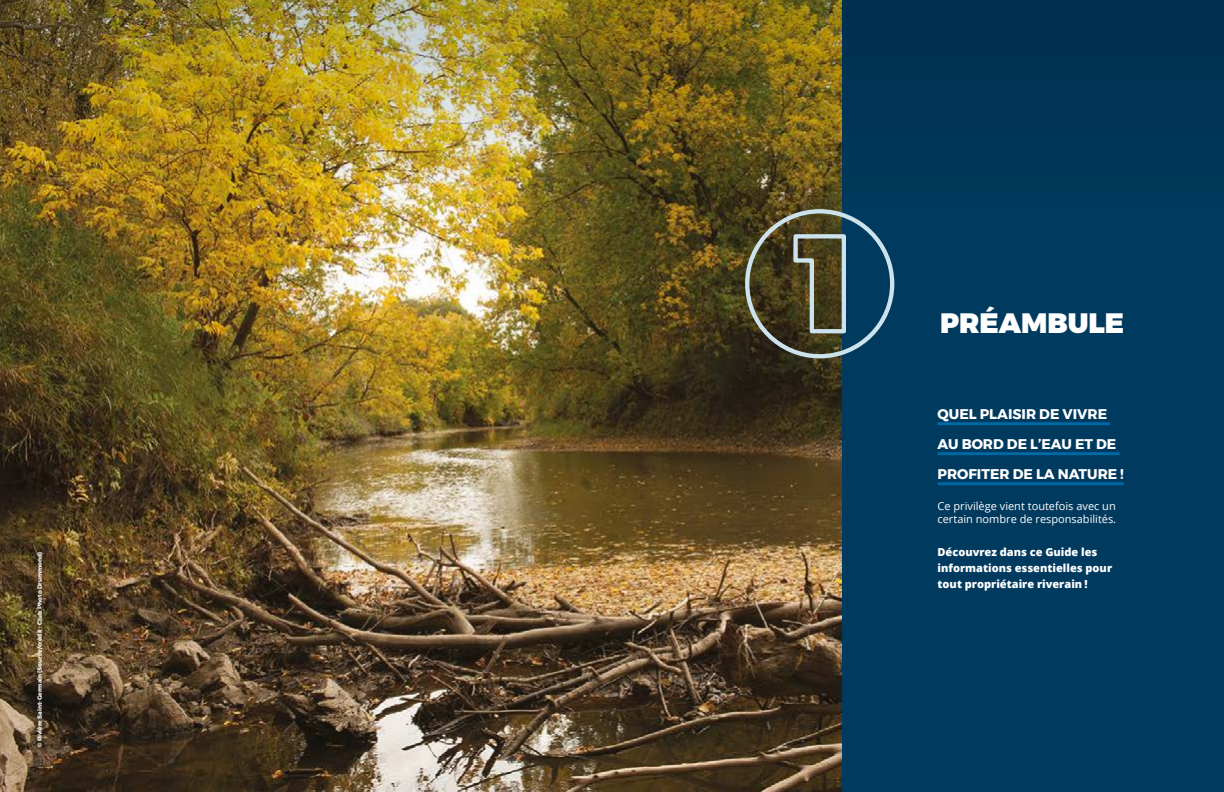
<style>
.page{position:relative;width:1224px;height:792px;background:#fff}
.page>*{position:absolute;margin:0;border:0;box-sizing:border-box;transform-origin:0 0}
.t1{font:900 28px "Montserrat";color:#fff}
.t2{font:700 14px/30px "Montserrat";color:#fff}
.t3{font:800 11px/16px "Open Sans";color:#fff}
.t4{font:11px/13px "Open Sans";color:#fff}
.t5{font:700 6px "Montserrat";color:#fff}
</style>
<div class="page">
<img style="left:0;top:208px;width:842px;height:584px">
<div style="left:842px;top:0;width:382px;height:792px;background:#003a5e"></div>
<img style="left:0;top:0;width:1224px;height:208px">
<svg style="left:791px;top:232px;width:55px;height:104px;background:#625f47"></svg>
<div style="left:745px;top:209px;width:149px;height:149px;border:4px solid #cce2ed;border-radius:50%"></div>
<hr style="left:938px;top:422px;width:172px;height:3px;background:#0068a3">
<hr style="left:938px;top:452px;width:182px;height:3px;background:#0068a3">
<hr style="left:938px;top:482px;width:186px;height:3px;background:#0068a3">
<p class="t5" style="left:35px;top:747px;width:197px;rotate:-90deg">© Rivière Saint-Germain (Source/crédit : Club Photo Drummond)</p>
<h1 class="t1" style="left:940px;top:300px;width:186px">PRÉAMBULE</h1>
<p class="t2" style="left:938px;top:399px;width:188px">QUEL PLAISIR DE VIVRE<br>AU BORD DE L’EAU ET DE<br>PROFITER DE LA NATURE !</p>
<p class="t4" style="left:938px;top:499px;width:180px">Ce privilège vient toutefois avec un certain nombre de responsabilités.</p>
<p class="t3" style="left:938px;top:543px;width:176px">Découvrez dans ce Guide les informations essentielles pour tout propriétaire riverain !</p>
</div>
